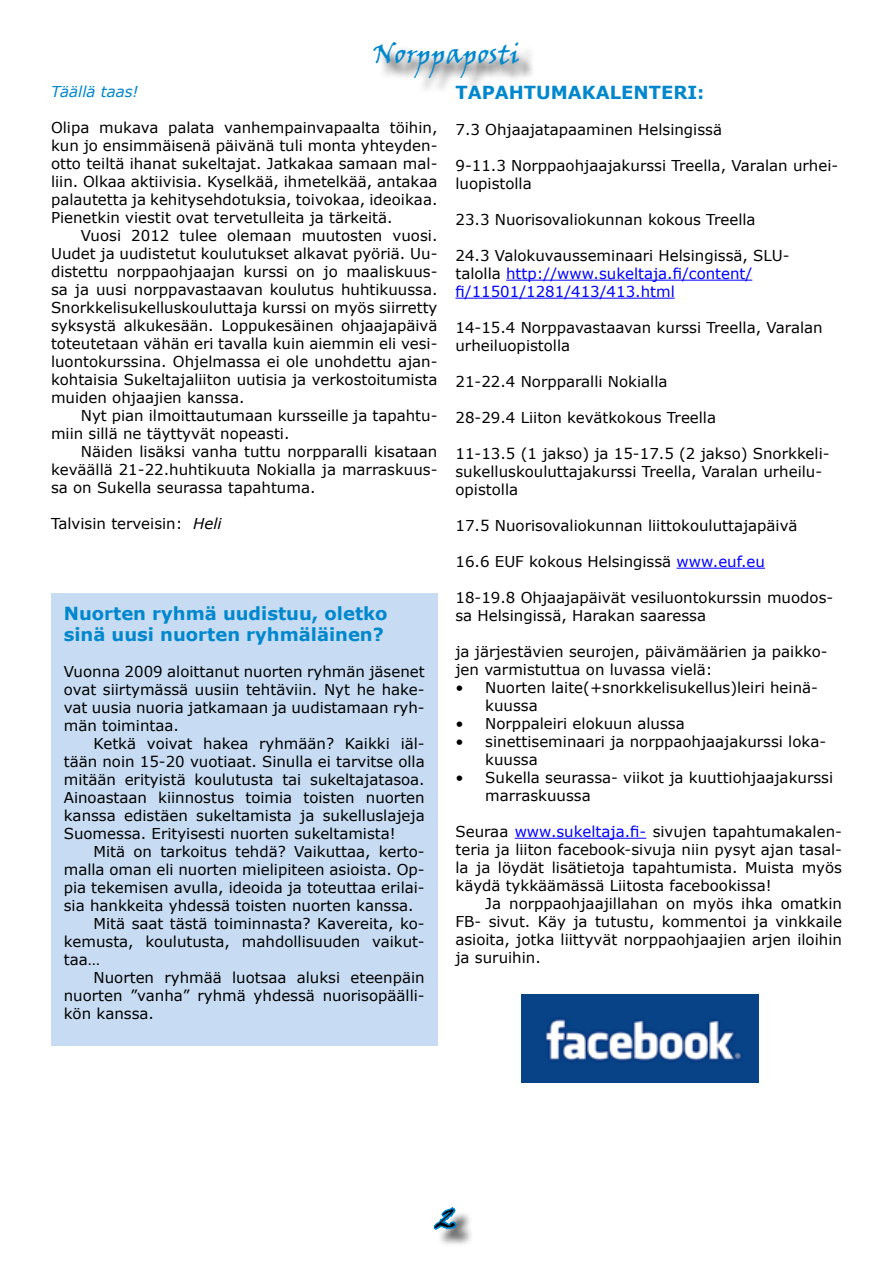
<style>
.page{position:relative;width:893px;height:1263px;background:#fff}
.page>*{position:absolute;margin:0;border:0;box-sizing:border-box;transform-origin:0 0}
.t1{font:27px "Viner Hand ITC";color:#0087cd}
.t2{font:27px "Viner Hand ITC";color:#000}
.t3{font:700 18px/21.6px "Verdana";color:#0087cd}
.t4{font:15px/18px "Verdana";color:#000}
.t5{font:15px/18px "Verdana";color:#00f}
.t6{font:italic 15px "Verdana";color:#0087cd}
.s1{font-style:italic}
.s2{color:#000}
.s3{color:#00f}
</style>
<div class="page">
<div style="left:436px;top:1209px;width:38px;height:37px;background:#000;opacity:.75"></div>
<svg style="left:433px;top:1207px;width:25px;height:28px"></svg>
<div style="left:376px;top:44px;width:160px;height:50px;background:#000;opacity:.75"></div>
<hr style="left:506px;top:280px;width:246px;height:1px;background:#00f">
<hr style="left:455px;top:298px;width:220px;height:1px;background:#00f">
<hr style="left:677px;top:568px;width:88px;height:1px;background:#00f">
<hr style="left:515px;top:838px;width:131px;height:1px;background:#00f">
<img style="left:522px;top:994px;width:237px;height:88px">
<div style="left:51px;top:593px;width:386px;height:453px;background:#c7dcf2"></div>
<p class="t1" style="left:373px;top:37px;width:148px">Norppaposti</p>
<p class="t6" style="left:51px;top:82px;width:89px">Täällä taas!</p>
<p class="t4" style="left:51px;top:118px;width:388px">Olipa mukava palata vanhempainvapaalta töihin,</p>
<p class="t4" style="left:51px;top:136px;width:388px">kun jo ensimmäisenä päivänä tuli monta yhteyden-</p>
<p class="t4" style="left:51px;top:154px;width:388px">otto teiltä ihanat sukeltajat. Jatkakaa samaan mal-</p>
<p class="t4" style="left:51px;top:172px;width:388px">liin. Olkaa aktiivisia. Kyselkää, ihmetelkää, antakaa</p>
<p class="t4" style="left:51px;top:190px;width:388px">palautetta ja kehitysehdotuksia, toivokaa, ideoikaa.</p>
<p class="t4" style="left:51px;top:208px;width:343px">Pienetkin viestit ovat tervetulleita ja tärkeitä.</p>
<p class="t4" style="left:81px;top:226px;width:358px">Vuosi 2012 tulee olemaan muutosten vuosi.</p>
<p class="t4" style="left:51px;top:244px;width:388px">Uudet ja uudistetut koulutukset alkavat pyöriä. Uu-</p>
<p class="t4" style="left:51px;top:262px;width:388px">distettu norppaohjaajan kurssi on jo maaliskuus-</p>
<p class="t4" style="left:51px;top:280px;width:388px">sa ja uusi norppavastaavan koulutus huhtikuussa.</p>
<p class="t4" style="left:51px;top:298px;width:388px">Snorkkelisukelluskouluttaja kurssi on myös siirretty</p>
<p class="t4" style="left:51px;top:316px;width:388px">syksystä alkukesään. Loppukesäinen ohjaajapäivä</p>
<p class="t4" style="left:51px;top:334px;width:388px">toteutetaan vähän eri tavalla kuin aiemmin eli vesi-</p>
<p class="t4" style="left:51px;top:352px;width:388px">luontokurssina. Ohjelmassa ei ole unohdettu ajan-</p>
<p class="t4" style="left:51px;top:370px;width:388px">kohtaisia Sukeltajaliiton uutisia ja verkostoitumista</p>
<p class="t4" style="left:51px;top:388px;width:195px">muiden ohjaajien kanssa.</p>
<p class="t4" style="left:81px;top:406px;width:358px">Nyt pian ilmoittautumaan kursseille ja tapahtu-</p>
<p class="t4" style="left:51px;top:424px;width:240px">miin sillä ne täyttyvät nopeasti.</p>
<p class="t4" style="left:81px;top:442px;width:358px">Näiden lisäksi vanha tuttu norpparalli kisataan</p>
<p class="t4" style="left:51px;top:460px;width:388px">keväällä 21-22.huhtikuuta Nokialla ja marraskuus-</p>
<p class="t4" style="left:51px;top:478px;width:266px">sa on Sukella seurassa tapahtuma.</p>
<p class="t4" style="left:51px;top:514px;width:172px">Talvisin terveisin: <span class="s1">Heli</span></p>
<p class="t3" style="left:64px;top:602px;width:325px">N uorten ryhmä uudistuu, oletko sinä uusi nuorten ryhmäläinen?</p>
<p class="t4" style="left:64px;top:662px;width:362px">Vuonna 2009 aloittanut nuorten ryhmän jäsenet</p>
<p class="t4" style="left:64px;top:680px;width:362px">ovat siirtymässä uusiin tehtäviin. Nyt he hake-</p>
<p class="t4" style="left:64px;top:698px;width:362px">vat uusia nuoria jatkamaan ja uudistamaan ryh-</p>
<p class="t4" style="left:64px;top:716px;width:117px">män toimintaa.</p>
<p class="t4" style="left:94px;top:734px;width:333px">Ketkä voivat hakea ryhmään? Kaikki iäl-</p>
<p class="t4" style="left:64px;top:752px;width:362px">tään noin 15-20 vuotiaat. Sinulla ei tarvitse olla</p>
<p class="t4" style="left:64px;top:770px;width:362px">mitään erityistä koulutusta tai sukeltajatasoa.</p>
<p class="t4" style="left:64px;top:788px;width:362px">Ainoastaan kiinnostus toimia toisten nuorten</p>
<p class="t4" style="left:64px;top:806px;width:362px">kanssa edistäen sukeltamista ja sukelluslajeja</p>
<p class="t4" style="left:64px;top:824px;width:333px">Suomessa. Erityisesti nuorten sukeltamista!</p>
<p class="t4" style="left:94px;top:842px;width:333px">Mitä on tarkoitus tehdä? Vaikuttaa, kerto-</p>
<p class="t4" style="left:64px;top:860px;width:362px">malla oman eli nuorten mielipiteen asioista. Op-</p>
<p class="t4" style="left:64px;top:878px;width:362px">pia tekemisen avulla, ideoida ja toteuttaa erilai-</p>
<p class="t4" style="left:64px;top:896px;width:351px">sia hankkeita yhdessä toisten nuorten kanssa.</p>
<p class="t4" style="left:94px;top:914px;width:333px">Mitä saat tästä toiminnasta? Kavereita, ko-</p>
<p class="t4" style="left:64px;top:932px;width:362px">kemusta, koulutusta, mahdollisuuden vaikut-</p>
<p class="t4" style="left:64px;top:950px;width:38px">taa…</p>
<p class="t4" style="left:94px;top:968px;width:333px">Nuorten ryhmää luotsaa aluksi eteenpäin</p>
<p class="t4" style="left:64px;top:986px;width:362px">nuorten ”vanha” ryhmä yhdessä nuorisopäälli-</p>
<p class="t4" style="left:64px;top:1004px;width:92px">kön kanssa.</p>
<p class="t3" style="left:455px;top:81px;width:250px">Tapahtumakalenteri:</p>
<p class="t4" style="left:455px;top:120px;width:268px">7.3 Ohjaajatapaaminen Helsingissä</p>
<p class="t4" style="left:455px;top:156px;width:384px">9-11.3 Norppaohjaajakurssi Treella, Varalan urhei&shy;luopistolla</p>
<p class="t4" style="left:455px;top:210px;width:302px">23.3 Nuorisovaliokunnan kokous Treella</p>
<p class="t5" style="left:455px;top:246px;width:336px"><span class="s2">24.3 Valokuvausseminaari Helsingissä, SLU&shy;talolla</span> http://www.sukeltaja.fi/content/ fi/11501/1281/413/413.html</p>
<p class="t4" style="left:455px;top:318px;width:369px">14-15.4 Norppavastaavan kurssi Treella, Varalan urheiluopistolla</p>
<p class="t4" style="left:455px;top:372px;width:213px">21-22.4 Norpparalli Nokialla</p>
<p class="t4" style="left:455px;top:408px;width:262px">28-29.4 Liiton kevätkokous Treella</p>
<p class="t4" style="left:455px;top:444px;width:376px">11-13.5 (1 jakso) ja 15-17.5 (2 jakso) Snorkkeli&shy;sukelluskouluttajakurssi Treella, Varalan urheilu&shy;opistolla</p>
<p class="t4" style="left:455px;top:516px;width:344px">17.5 Nuorisovaliokunnan liittokouluttajapäivä</p>
<p class="t4" style="left:455px;top:552px;width:311px">16.6 EUF kokous Helsingissä <span class="s3">www.euf.eu</span></p>
<p class="t4" style="left:455px;top:588px;width:379px">18-19.8 Ohjaajapäivät vesiluontokurssin muodos&shy;sa Helsingissä, Harakan saaressa</p>
<p class="t4" style="left:455px;top:642px;width:374px">ja järjestävien seurojen, päivämäärien ja paikko&shy;jen varmistuttua on luvassa vielä:</p>
<p class="t4" style="left:485px;top:678px;width:334px;text-indent:-30px">• Nuorten laite(+snorkkelisukellus)leiri heinä&shy;kuussa</p>
<p class="t4" style="left:455px;top:714px;width:231px">• Norppaleiri elokuun alussa</p>
<p class="t4" style="left:485px;top:732px;width:342px;text-indent:-30px">• sinettiseminaari ja norppaohjaajakurssi loka&shy;kuussa</p>
<p class="t4" style="left:485px;top:768px;width:349px;text-indent:-30px">• Sukella seurassa- viikot ja kuuttiohjaajakurssi marraskuussa</p>
<p class="t4" style="left:455px;top:822px;width:388px">Seuraa <span class="s3">www.sukeltaja.fi-</span> sivujen tapahtumakalen-</p>
<p class="t4" style="left:455px;top:840px;width:388px">teria ja liiton facebook-sivuja niin pysyt ajan tasal-</p>
<p class="t4" style="left:455px;top:858px;width:388px">la ja löydät lisätietoja tapahtumista. Muista myös</p>
<p class="t4" style="left:455px;top:876px;width:318px">käydä tykkäämässä Liitosta facebookissa!</p>
<p class="t4" style="left:485px;top:894px;width:358px">Ja norppaohjaajillahan on myös ihka omatkin</p>
<p class="t4" style="left:455px;top:912px;width:388px">FB- sivut. Käy ja tutustu, kommentoi ja vinkkaile</p>
<p class="t4" style="left:455px;top:930px;width:388px">asioita, jotka liittyvät norppaohjaajien arjen iloihin</p>
<p class="t4" style="left:455px;top:948px;width:87px">ja suruihin.</p>
<p class="t2" style="left:437px;top:1202px;width:20px">2</p>
</div>
